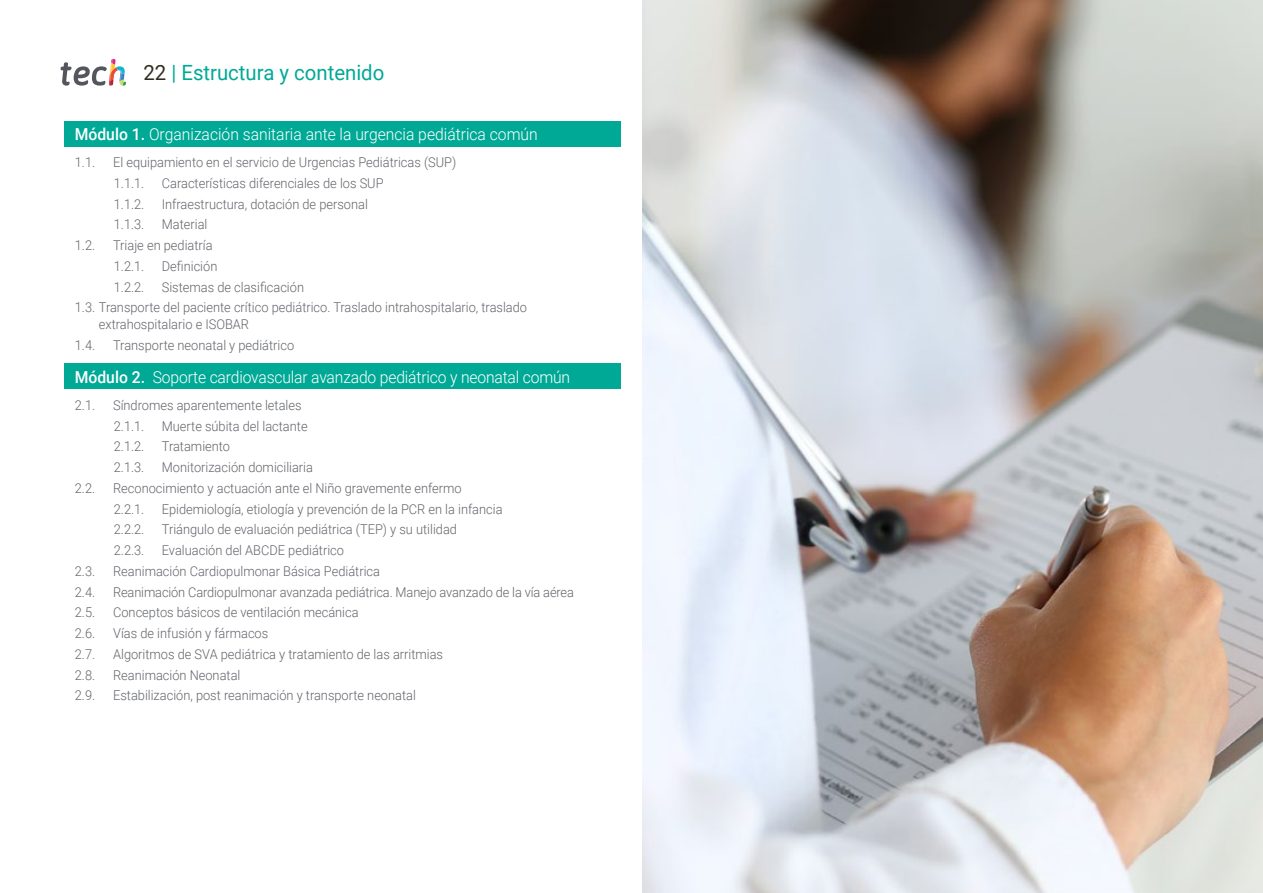
<style>
.page{position:relative;width:1263px;height:893px;background:#fff}
.page>*{position:absolute;margin:0;border:0;box-sizing:border-box;transform-origin:0 0}
.t1{font:21px "Roboto";color:#00a996}
.t2{font:300 16.5px "Roboto";letter-spacing:-.01em;color:#fff;scale:.95 1}
.t3{font:300 13.5px/20.7px "Roboto";color:#61646a;scale:.95 1}
.s1{color:#312e20}
.s2{font-weight:500}
</style>
<div class="page">
<svg style="left:61px;top:59px;width:65px;height:27px"></svg>
<div style="left:64px;top:121px;width:557px;height:25px;background:#00a996"></div>
<div style="left:64px;top:364px;width:557px;height:25px;background:#00a996"></div>
<img style="left:642px;top:0;width:621px;height:893px">
<h1 class="t1" style="left:144px;top:57px;width:242px"><span class="s1">22</span> | Estructura y contenido</h1>
<p class="t2" style="left:75px;top:123px;width:489px"><span class="s2">Módulo 1.</span> Organización sanitaria ante la urgencia pediátrica común</p>
<p class="t3" style="left:75px;top:151px;width:23px">1.1.</p>
<p class="t3" style="left:113px;top:151px;width:363px">El equipamiento en el servicio de Urgencias Pediátricas (SUP)<br>1.1.1.</p>
<p class="t3" style="left:162px;top:172px;width:235px">Características diferenciales de los SUP</p>
<p class="t3" style="left:114px;top:193px;width:34px">1.1.2.</p>
<p class="t3" style="left:162px;top:193px;width:218px">Infraestructura, dotación de personal</p>
<p class="t3" style="left:114px;top:214px;width:34px">1.1.3.</p>
<p class="t3" style="left:162px;top:214px;width:50px">Material</p>
<p class="t3" style="left:75px;top:234px;width:23px">1.2.</p>
<p class="t3" style="left:113px;top:234px;width:106px">Triaje en pediatría<br>1.2.1.</p>
<p class="t3" style="left:162px;top:255px;width:60px">Definición</p>
<p class="t3" style="left:75px;top:276px;width:478px;text-indent:87px">Sistemas de clasificación<br>1.3. Transporte del paciente crítico pediátrico. Traslado intrahospitalario, traslado</p>
<p class="t3" style="left:99px;top:313px;width:160px">extrahospitalario e ISOBAR</p>
<p class="t3" style="left:75px;top:334px;width:23px">1.4.</p>
<p class="t3" style="left:113px;top:334px;width:192px">Transporte neonatal y pediátrico</p>
<p class="t2" style="left:75px;top:365px;width:523px"><span class="s2">Módulo 2.</span> Soporte cardiovascular avanzado pediátrico y neonatal común</p>
<p class="t3" style="left:75px;top:394px;width:23px">2.1.</p>
<p class="t3" style="left:113px;top:394px;width:200px">Síndromes aparentemente letales<br>2.1.1.</p>
<p class="t3" style="left:114px;top:276px;width:34px">1.2.2.</p>
<p class="t3" style="left:162px;top:415px;width:155px">Muerte súbita del lactante</p>
<p class="t3" style="left:114px;top:436px;width:34px">2.1.2.</p>
<p class="t3" style="left:162px;top:436px;width:73px">Tratamiento</p>
<p class="t3" style="left:114px;top:456px;width:34px">2.1.3.</p>
<p class="t3" style="left:162px;top:456px;width:161px">Monitorización domiciliaria</p>
<p class="t3" style="left:75px;top:477px;width:23px">2.2.</p>
<p class="t3" style="left:113px;top:477px;width:368px">Reconocimiento y actuación ante el Niño gravemente enfermo<br>2.2.1.</p>
<p class="t3" style="left:162px;top:498px;width:360px">Epidemiología, etiología y prevención de la PCR en la infancia</p>
<p class="t3" style="left:114px;top:519px;width:34px">2.2.2.</p>
<p class="t3" style="left:162px;top:519px;width:312px">Triángulo de evaluación pediátrica (TEP) y su utilidad</p>
<p class="t3" style="left:114px;top:539px;width:34px">2.2.3.</p>
<p class="t3" style="left:162px;top:539px;width:193px">Evaluación del ABCDE pediátrico</p>
<p class="t3" style="left:75px;top:560px;width:23px">2.3.</p>
<p class="t3" style="left:113px;top:560px;width:282px">Reanimación Cardiopulmonar Básica Pediátrica</p>
<p class="t3" style="left:75px;top:581px;width:23px">2.4.</p>
<p class="t3" style="left:113px;top:581px;width:487px">Reanimación Cardiopulmonar avanzada pediátrica. Manejo avanzado de la vía aérea</p>
<p class="t3" style="left:75px;top:602px;width:23px">2.5.</p>
<p class="t3" style="left:113px;top:602px;width:260px">Conceptos básicos de ventilación mecánica</p>
<p class="t3" style="left:75px;top:622px;width:23px">2.6.</p>
<p class="t3" style="left:113px;top:622px;width:165px">Vías de infusión y fármacos</p>
<p class="t3" style="left:75px;top:643px;width:23px">2.7.</p>
<p class="t3" style="left:113px;top:643px;width:349px">Algoritmos de SVA pediátrica y tratamiento de las arritmias</p>
<p class="t3" style="left:75px;top:664px;width:23px">2.8.</p>
<p class="t3" style="left:113px;top:664px;width:136px">Reanimación Neonatal</p>
<p class="t3" style="left:75px;top:685px;width:23px">2.9.</p>
<p class="t3" style="left:113px;top:685px;width:320px">Estabilización, post reanimación y transporte neonatal</p>
</div>
